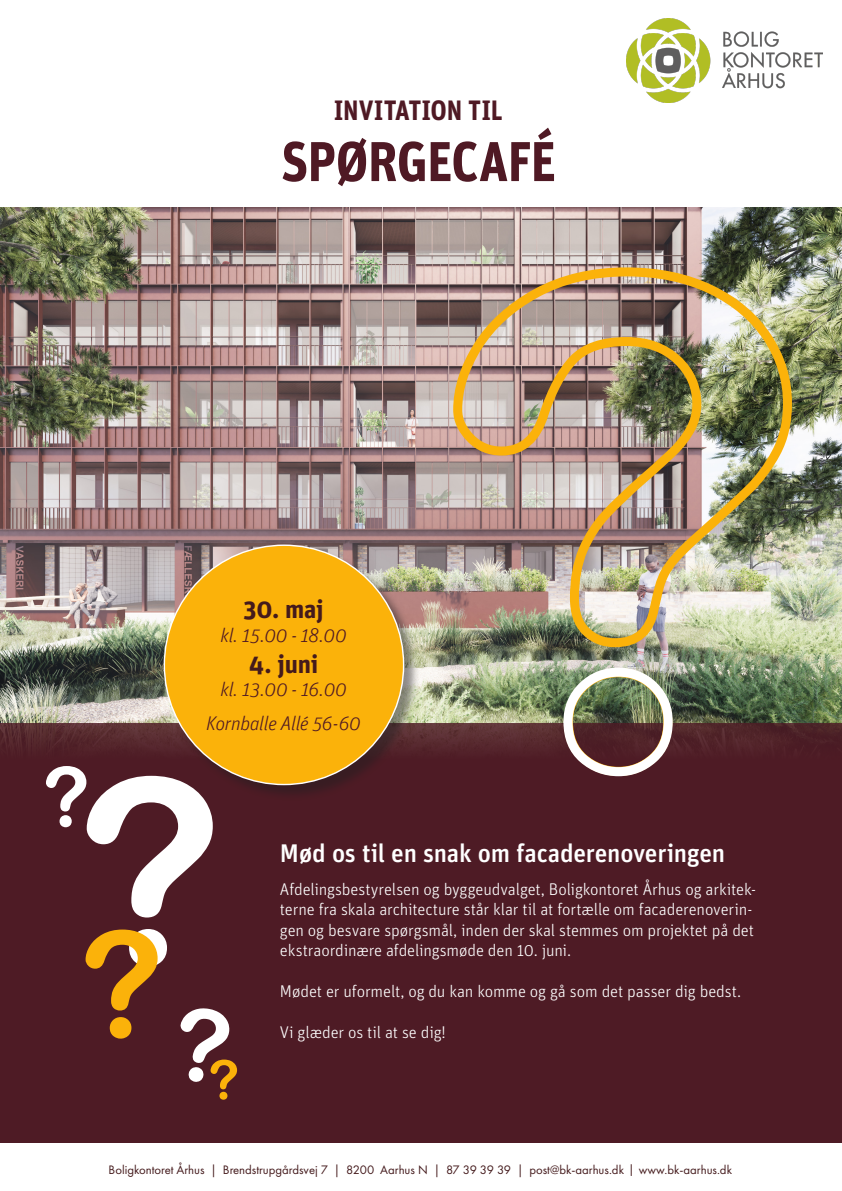
<style>
.page{position:relative;width:842px;height:1191px;background:#fff}
.page>*{position:absolute;margin:0;border:0;box-sizing:border-box;transform-origin:0 0}
.t1{font:258.1px "Arial Rounded MT Bold";color:#fff}
.t2{font:147.5px "Arial Rounded MT Bold";color:#fbb20a}
.t3{font:82.8px "Arial Rounded MT Bold";color:#fff}
.Overskrift{font:700 56px "Unit";letter-spacing:-.015em;color:#4f1924;scale:.91 1}
.t4{font:54.3px "Arial Rounded MT Bold";color:#fbb20a}
.Overskrift-2{font:700 28px "Unit";letter-spacing:-.005em;color:#4f1924;scale:.91 1}
.Brødtekst{font:500 25.5px "Unit";letter-spacing:-.01em;color:#fff}
.t5{font:700 25.5px "Unit";letter-spacing:-.01em;color:#441a1c}
.t6{font:italic 300 19.8px "Unit";letter-spacing:-.02em;color:#4f1924}
.Brødtekst-2{font:300 17px/20.4px "Unit";letter-spacing:-.01em;color:#fff}
.t7{font:12.7px "Futura PT";color:#441a1c}
.s1{font-family:"Unit";font-weight:500}
</style>
<div class="page">
<img style="left:0;top:207px;width:841px;height:516px">
<div style="left:0;top:723px;width:841px;height:420px;background:#4e1b25"></div>
<img style="left:449px;top:263px;width:347px;height:486px">
<div style="left:164px;top:545px;width:256px;height:256px;background:#231f20;opacity:.5"></div>
<div style="left:164px;top:545px;width:240px;height:239px;background:#fbb20a;border-radius:50%"></div>
<img style="left:626px;top:19px;width:197px;height:84px">
<img style="left:559px;top:663px;width:118px;height:114px">
<p class="Overskrift-2" style="left:334px;top:93px;width:187px">INVITATION TIL</p>
<p class="Overskrift" style="left:281px;top:127px;width:304px">SPØRGECAFÉ</p>
<p class="t5" style="left:243px;top:593px;width:82px">30. maj</p>
<p class="t6" style="left:221px;top:624px;width:128px">kl. 15.00 - 18.00</p>
<p class="t5" style="left:249px;top:647px;width:71px">4. juni</p>
<p class="t6" style="left:220px;top:678px;width:128px">kl. 13.00 - 16.00</p>
<p class="t6" style="left:206px;top:712px;width:156px">Kornballe Allé 56-60</p>
<p class="t3" style="left:42px;top:748px;width:49px">?</p>
<p class="t1" style="left:75px;top:719px;width:149px">?</p>
<p class="t2" style="left:79px;top:897px;width:86px">?</p>
<p class="t4" style="left:208px;top:1047px;width:33px">?</p>
<p class="Brødtekst" style="left:280px;top:838px;width:447px">Mød os til en snak om facaderenoveringen</p>
<p class="Brødtekst-2" style="left:280px;top:878px;width:478px">Afdelingsbestyrelsen og byggeudvalget, Boligkontoret Århus og arkitek&shy;terne fra skala architecture står klar til at fortælle om facaderenoverin&shy;gen og besvare spørgsmål, inden der skal stemmes om projektet på det ekstraordinære afdelingsmøde den 10. juni.</p>
<p class="Brødtekst-2" style="left:280px;top:980px;width:463px">Mødet er uformelt, og du kan komme og gå som det passer dig bedst.</p>
<p class="Brødtekst-2" style="left:280px;top:1021px;width:167px">Vi glæder os til at se dig!</p>
<p class="t7" style="left:109px;top:1162px;width:625px">Boligkontoret Århus | Brendstrupgårdsvej 7 | 8200 Aarhus N | 87 39 39 39 | post@bk-aarhus.dk <span class="s1">|</span> www.bk-aarhus.dk</p>
</div>
